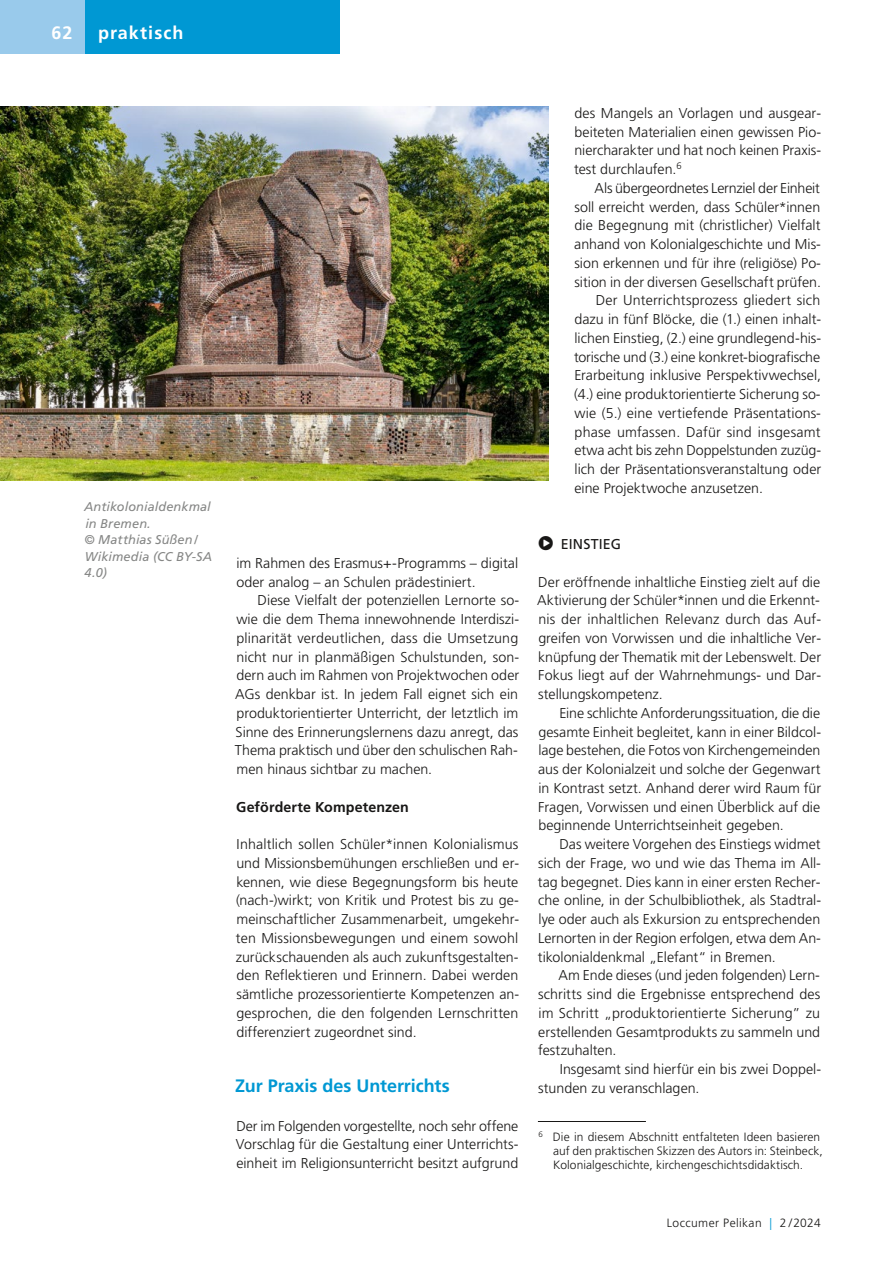
<style>
.page{position:relative;width:893px;height:1263px;background:#fff}
.page>*{position:absolute;margin:0;border:0;box-sizing:border-box;transform-origin:0 0}
._1__ZwischenÜ{font:700 18px "Frutiger LT Pro";letter-spacing:-.005em;color:#0098d3}
.t1{font:700 18px "Frutiger LT Pro";letter-spacing:.06em;color:#fff}
.Normal_ohne_Einzug{font:300 14.25px/18.8px "Frutiger LT Pro";color:#181716;text-align:justify}
._2__ZwischenÜ{font:700 14.25px "Frutiger LT Pro";letter-spacing:.005em;color:#181716}
._2__ZwischenÜ-2{font:14.25px "Frutiger LT Pro";letter-spacing:.01em;color:#181716}
.BU_grau__unter_Bildern{font:italic 12.75px/16.5px "Frutiger LT Pro";letter-spacing:.005em;color:#868786}
.Fußnotentext{font:300 12px/14.4px "Frutiger LT Pro";letter-spacing:.005em;color:#181716}
.Fußnotentext-2{font:300 12px "Frutiger LT Pro";letter-spacing:.035em;color:#181716}
.s1{color:#0098d3}
</style>
<div class="page">
<div style="left:81px;top:0;width:259px;height:54px;background:#0098d3"></div>
<div style="left:0;top:0;width:85px;height:54px;background:#99caeb"></div>
<hr style="left:538px;top:1121px;width:108px;height:1px;background:#181716">
<img style="left:0;top:106px;width:549px;height:374px">
<p class="t1" style="left:51px;top:22px;width:23px">62</p>
<p class="t1" style="left:98px;top:22px;width:87px">praktisch</p>
<p class="BU_grau__unter_Bildern" style="left:84px;top:499px;width:128px">Antikolonialdenkmal in Bremen.</p>
<p class="BU_grau__unter_Bildern" style="left:85px;top:532px;width:129px">© Matthias Süßen/<br>Wikimedia (CC BY-SA<br>4.0)</p>
<p class="Normal_ohne_Einzug" style="left:236px;top:554px;width:283px">im Rahmen des Erasmus+-Programms – digital oder analog – an Schulen prädestiniert.</p>
<p class="Normal_ohne_Einzug" style="left:235px;top:591px;width:286px;text-indent:23px">Diese Vielfalt der potenziellen Lernorte so&shy;wie die dem Thema innewohnende Interdiszi&shy;plinarität verdeutlichen, dass die Umsetzung nicht nur in planmäßigen Schulstunden, son&shy;dern auch im Rahmen von Projektwochen oder AGs denkbar ist. In jedem Fall eignet sich ein produktorientierter Unterricht, der letztlich im Sinne des Erinnerungslernens dazu anregt, das Thema praktisch und über den schulischen Rah&shy;men hinaus sichtbar zu machen.</p>
<p class="_2__ZwischenÜ" style="left:236px;top:798px;width:174px">Geförderte Kompetenzen</p>
<p class="Normal_ohne_Einzug" style="left:236px;top:835px;width:285px">Inhaltlich sollen Schüler*innen Kolonialismus und Missionsbemühungen erschließen und er&shy;kennen, wie diese Begegnungsform bis heute (nach-)wirkt; von Kritik und Protest bis zu ge&shy;meinschaftlicher Zusammenarbeit, umgekehr&shy;ten Missionsbewegungen und einem sowohl zurückschauenden als auch zukunftsgestalten&shy;den Reflektieren und Erinnern. Dabei werden sämtliche prozessorientierte Kompetenzen an&shy;gesprochen, die den folgenden Lernschritten differenziert zugeordnet sind.</p>
<p class="_1__ZwischenÜ" style="left:235px;top:1075px;width:216px">Zur Praxis des Unterrichts</p>
<p class="Normal_ohne_Einzug" style="left:236px;top:1116px;width:284px">Der im Folgenden vorgestellte, noch sehr offene Vorschlag für die Gestaltung einer Unterrichts&shy;einheit im Religionsunterricht besitzt aufgrund</p>
<p class="Normal_ohne_Einzug" style="left:574px;top:104px;width:249px">des Mangels an Vorlagen und ausgear&shy;beiteten Materialien einen gewissen Pio&shy;niercharakter und hat noch keinen Praxis&shy;test durchlaufen.<sup>6</sup></p>
<p class="Normal_ohne_Einzug" style="left:574px;top:179px;width:248px;text-indent:20px">Als übergeordnetes Lernziel der Einheit soll erreicht werden, dass Schüler*innen die Begegnung mit (christlicher) Vielfalt anhand von Kolonialgeschichte und Mis&shy;sion erkennen und für ihre (religiöse) Po&shy;sition in der diversen Gesellschaft prüfen.</p>
<p class="Normal_ohne_Einzug" style="left:574px;top:291px;width:249px;text-indent:22px">Der Unterrichtsprozess gliedert sich dazu in fünf Blöcke, die (1.) einen inhalt&shy;lichen Einstieg, (2.) eine grundlegend-his&shy;torische und (3.) eine konkret-biografische Erarbeitung inklusive Perspektivwechsel, (4.) eine produktorientierte Sicherung so&shy;wie (5.) eine vertiefende Präsentations&shy;phase umfassen. Dafür sind insgesamt etwa acht bis zehn Doppelstunden zuzüg&shy;lich der Präsentationsveranstaltung oder eine Projektwoche anzusetzen.</p>
<p class="_2__ZwischenÜ-2" style="left:561px;top:536px;width:62px">EINSTIEG</p>
<p class="Normal_ohne_Einzug" style="left:537px;top:572px;width:285px">Der eröffnende inhaltliche Einstieg zielt auf die Aktivierung der Schüler*innen und die Erkennt&shy;nis der inhaltlichen Relevanz durch das Auf&shy;greifen von Vorwissen und die inhaltliche Ver&shy;knüpfung der Thematik mit der Lebenswelt. Der Fokus liegt auf der Wahrnehmungs- und Dar&shy;stellungskompetenz.</p>
<p class="Normal_ohne_Einzug" style="left:538px;top:704px;width:285px;text-indent:21px">Eine schlichte Anforderungssituation, die die gesamte Einheit begleitet, kann in einer Bildcol&shy;lage bestehen, die Fotos von Kirchengemeinden aus der Kolonialzeit und solche der Gegenwart in Kontrast setzt. Anhand derer wird Raum für Fragen, Vorwissen und einen Überblick auf die beginnende Unterrichtseinheit gegeben.</p>
<p class="Normal_ohne_Einzug" style="left:538px;top:835px;width:285px;text-indent:22px">Das weitere Vorgehen des Einstiegs widmet sich der Frage, wo und wie das Thema im All&shy;tag begegnet. Dies kann in einer ersten Recher&shy;che online, in der Schulbibliothek, als Stadtral&shy;lye oder auch als Exkursion zu entsprechenden Lernorten in der Region erfolgen, etwa dem An&shy;tikolonialdenkmal „Elefant“ in Bremen.</p>
<p class="Normal_ohne_Einzug" style="left:538px;top:966px;width:284px;text-indent:20px">Am Ende dieses (und jeden folgenden) Lern&shy;schritts sind die Ergebnisse entsprechend des im Schritt „produktorientierte Sicherung” zu erstellenden Gesamtprodukts zu sammeln und festzuhalten.</p>
<p class="Normal_ohne_Einzug" style="left:538px;top:1060px;width:284px;text-indent:21px">Insgesamt sind hierfür ein bis zwei Doppel&shy;stunden zu veranschlagen.</p>
<p class="Fußnotentext" style="left:553px;top:1129px;width:271px;text-indent:-14px"><sup>6</sup> Die in diesem Abschnitt entfalteten Ideen basieren auf den praktischen Skizzen des Autors in: Steinbeck,<br>Kolonialgeschichte, kirchengeschichtsdidaktisch.</p>
<p class="Fußnotentext-2" style="left:667px;top:1215px;width:155px">Loccumer Pelikan <span class="s1">|</span> 2 /2024</p>
</div>
